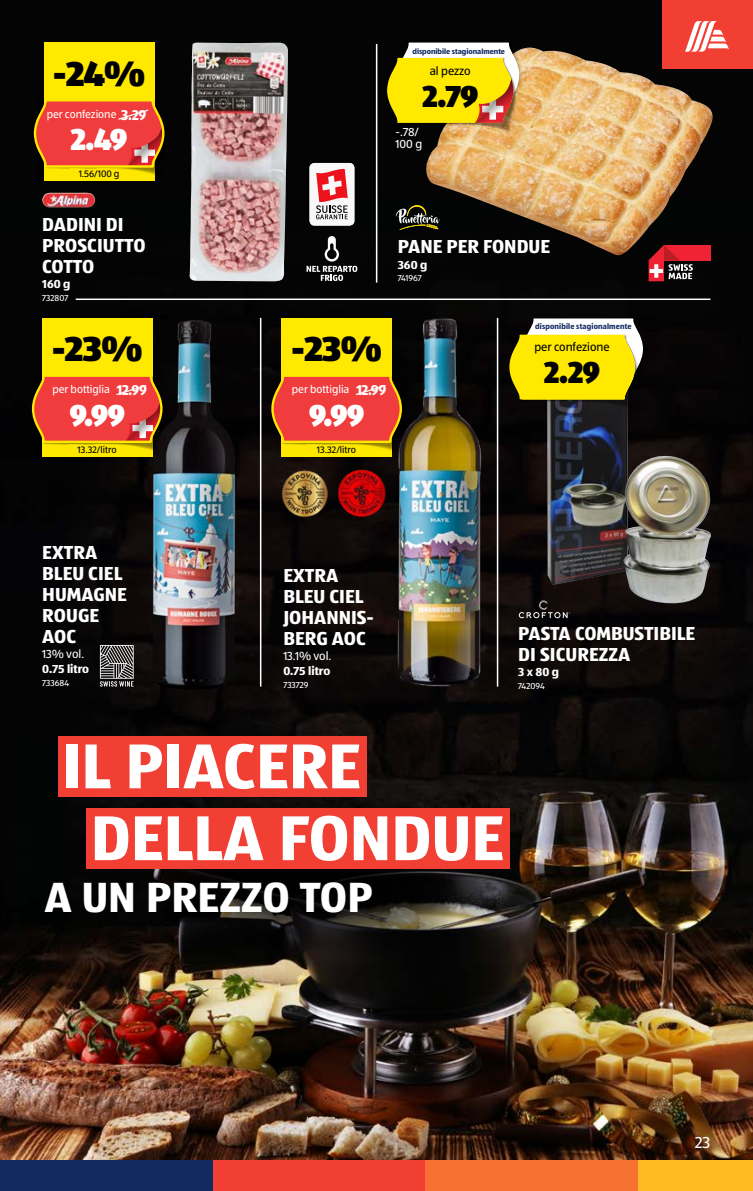
<style>
.page{position:relative;width:753px;height:1191px;background:#fff}
.page>*{position:absolute;margin:0;border:0;box-sizing:border-box;transform-origin:0 0}
.t1{font:700 65.55px/71.8px "ALDISUEDOT";color:#fff}
.t2{font:700 43.8px "ALDISUEDOT";color:#fff}
.t3{font:900 36px "ALDISUEDOT";color:#000}
.t4{font:900 31.5px "ALDISUEDOT";color:#fff;scale:.95 1}
.t5{font:900 31.5px "ALDISUEDOT";color:#000;scale:.95 1}
.t6{font:700 19.5px/21px "ALDISUEDOT";color:#fff}
.t7{font:16.5px "ALDISUEDOT";color:#fff}
.t8{font:700 12px "ALDISUEDOT";color:#fff}
.t9{font:12px/12px "ALDISUEDOT";color:#fff}
.t10{font:12px "ALDISUEDOT";color:#000}
.t11{font:11.1px "ALDISUEDOT";color:#fff}
.t12{font:9.75px "ALDISUEDOT";color:#000}
.t13{font:9px "ALDISUEDOT";color:#fff}
.t14{font:700 7.8px "ALDISUEDOT";letter-spacing:.025em;color:#112b61;scale:.95 1}
.t15{font:700 7.5px "ALDISUEDOT";color:#112b61}
.s1{font-weight:700;font-size:14.7px}
</style>
<div class="page">
<div style="left:0;top:1159px;width:213px;height:32px;background:#112b61"></div>
<div style="left:213px;top:1159px;width:212px;height:32px;background:#f13f34"></div>
<div style="left:425px;top:1159px;width:213px;height:32px;background:#f77133"></div>
<hr style="left:0;top:1159px;width:1px;height:32px;background:#ffba24">
<div style="left:638px;top:1159px;width:115px;height:32px;background:#ffba24"></div>
<img style="left:0;top:0;width:753px;height:1160px">
<svg style="left:166px;top:798px;width:289px;height:158px;background:#15110f"></svg>
<img style="left:122px;top:292px;width:141px;height:423px">
<img style="left:547px;top:330px;width:164px;height:274px">
<img style="left:424px;top:48px;width:290px;height:208px">
<img style="left:189px;top:43px;width:99px;height:238px">
<img style="left:42px;top:193px;width:53px;height:14px">
<img style="left:395px;top:313px;width:97px;height:378px">
<div style="left:274px;top:311px;width:124px;height:152px;background:#000;opacity:.5"></div>
<svg style="left:270px;top:318px;width:133px;height:138px;background:#d88519"></svg>
<img style="left:280px;top:467px;width:52px;height:53px">
<svg style="left:100px;top:645px;width:34px;height:42px"></svg>
<div style="left:35px;top:311px;width:124px;height:152px;background:#000"></div>
<svg style="left:31px;top:318px;width:133px;height:138px;background:#d6851a"></svg>
<svg style="left:309px;top:163px;width:45px;height:62px"></svg>
<div style="left:37px;top:35px;width:124px;height:153px;background:#000"></div>
<svg style="left:33px;top:43px;width:133px;height:138px;background:#d7861a"></svg>
<div style="left:394px;top:38px;width:129px;height:74px;background:#000;opacity:.4"></div>
<img style="left:387px;top:123px;width:130px;height:15px">
<svg style="left:387px;top:42px;width:132px;height:81px"></svg>
<svg style="left:396px;top:205px;width:43px;height:25px"></svg>
<div style="left:664px;top:245px;width:46px;height:15px;background:#ef2333"></div>
<svg style="left:648px;top:245px;width:45px;height:36px"></svg>
<img style="left:336px;top:466px;width:53px;height:54px">
<hr style="left:76px;top:298px;width:634px;height:2px;background:#fff">
<hr style="left:260px;top:318px;width:1px;height:368px;background:#fff">
<hr style="left:376px;top:44px;width:1px;height:238px;background:#fff">
<hr style="left:497px;top:318px;width:1px;height:368px;background:#fff">
<svg style="left:519px;top:600px;width:51px;height:18px"></svg>
<svg style="left:306px;top:236px;width:51px;height:45px;background:#313131"></svg>
<div style="left:58px;top:736px;width:308px;height:60px;background:#f13f34"></div>
<div style="left:87px;top:808px;width:422px;height:60px;background:#f13f34"></div>
<img style="left:643px;top:318px;width:14px;height:75px">
<img style="left:509px;top:400px;width:130px;height:14px">
<svg style="left:509px;top:318px;width:134px;height:82px"></svg>
<div style="left:662px;top:0;width:91px;height:68px;background:#f13f34"></div>
<svg style="left:685px;top:21px;width:44px;height:31px"></svg>
<h3 class="t3" style="left:53px;top:48px;width:94px">-24%</h3>
<p class="t11" style="left:47px;top:107px;width:101px">per confezione <span class="s1">3.29</span></p>
<h3 class="t4" style="left:71px;top:117px;width:61px">2.49</h3>
<p class="t12" style="left:79px;top:167px;width:42px">1.56/100 g</p>
<p class="t6" style="left:42px;top:213px;width:105px">DADINI DI<br>PROSCIUTTO<br>COTTO</p>
<p class="t8" style="left:42px;top:276px;width:29px">160 g</p>
<p class="t13" style="left:42px;top:292px;width:27px">732807</p>
<h3 class="t3" style="left:52px;top:323px;width:92px">-23%</h3>
<p class="t11" style="left:52px;top:382px;width:96px">per bottiglia <span class="s1">12.99</span></p>
<h3 class="t4" style="left:69px;top:393px;width:60px">9.99</h3>
<p class="t12" style="left:78px;top:443px;width:41px">13.32/litro</p>
<p class="t6" style="left:42px;top:541px;width:86px">EXTRA<br>BLEU CIEL<br>HUMAGNE<br>ROUGE<br>AOC</p>
<p class="t9" style="left:42px;top:647px;width:43px">13% vol.</p>
<p class="t8" style="left:42px;top:661px;width:48px">0.75 litro</p>
<p class="t13" style="left:42px;top:677px;width:28px">733684</p>
<p class="t15" style="left:412px;top:46px;width:94px">disponibile stagionalmente</p>
<p class="t10" style="left:430px;top:64px;width:42px">al pezzo</p>
<h3 class="t5" style="left:422px;top:74px;width:60px">2.79</h3>
<p class="t9" style="left:395px;top:126px;width:28px">-.78/<br>100 g</p>
<p class="t6" style="left:398px;top:236px;width:154px">PANE PER FONDUE</p>
<p class="t8" style="left:398px;top:256px;width:31px">360 g</p>
<p class="t13" style="left:398px;top:272px;width:25px">741967</p>
<h3 class="t3" style="left:291px;top:323px;width:92px">-23%</h3>
<p class="t11" style="left:292px;top:382px;width:96px">per bottiglia <span class="s1">12.99</span></p>
<h3 class="t4" style="left:309px;top:393px;width:60px">9.99</h3>
<p class="t12" style="left:317px;top:443px;width:41px">13.32/litro</p>
<p class="t14" style="left:535px;top:321px;width:103px">disponibile stagionalmente</p>
<p class="t10" style="left:534px;top:339px;width:77px">per confezione</p>
<h3 class="t5" style="left:544px;top:350px;width:60px">2.29</h3>
<p class="t6" style="left:283px;top:564px;width:92px">EXTRA<br>BLEU CIEL<br>JOHANNIS-<br>BERG AOC</p>
<p class="t9" style="left:283px;top:649px;width:49px">13.1% vol.</p>
<p class="t8" style="left:283px;top:663px;width:48px">0.75 litro</p>
<p class="t13" style="left:283px;top:679px;width:27px">733729</p>
<p class="t6" style="left:518px;top:622px;width:179px">PASTA COMBUSTIBILE<br>DI SICUREZZA</p>
<p class="t8" style="left:518px;top:663px;width:42px">3 x 80 g</p>
<p class="t13" style="left:518px;top:680px;width:28px">742094</p>
<h1 class="t1" style="left:91px;top:728px;width:415px;text-indent:-29px">IL PIACERE<br>DELLA FONDUE</h1>
<h2 class="t2" style="left:44px;top:868px;width:330px">A UN PREZZO TOP</h2>
<p class="t7" style="left:695px;top:1132px;width:17px">23</p>
</div>
